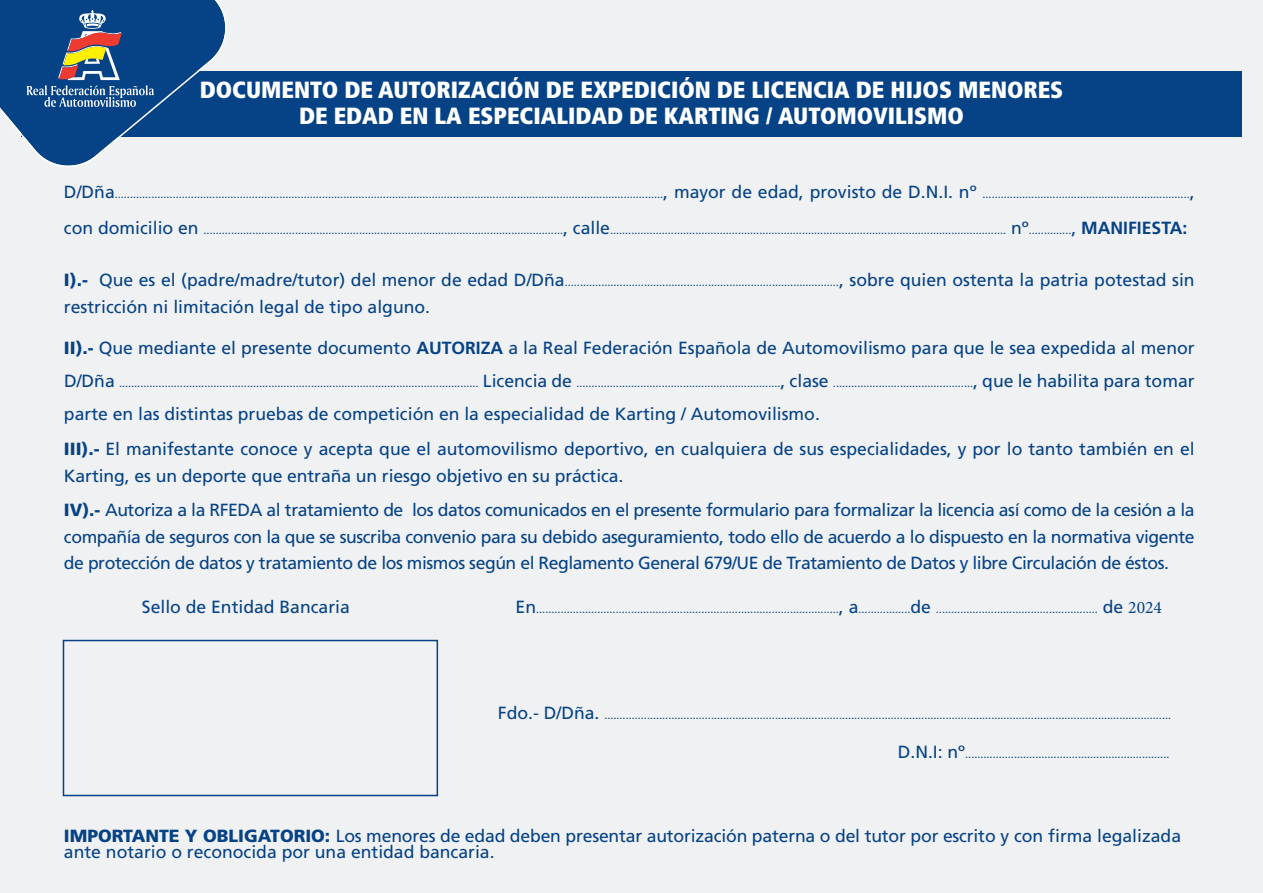
<style>
.page{position:relative;width:1263px;height:893px;background:#f0f1f2}
.page>*{position:absolute;margin:0;border:0;box-sizing:border-box;transform-origin:0 0}
.t1{font:900 condensed 23.4px/26.1px "Frutiger";color:#fff;text-align:center}
.t2{font:17.55px/35px "Frutiger";letter-spacing:-.005em;color:#054286}
.t3{font:17.55px/35px "Frutiger";letter-spacing:-.025em;color:#054286}
.t4{font:10.95px "Frutiger";color:#054286}
.s1{font-size:17.55px}
.s2{font-weight:700;font-size:17.55px}
.s3{font-weight:900;font-size:17.55px}
.s4{font-weight:900}
.s5{font-weight:700}
.s6{font-family:"Minion Pro";font-size:17.55px}
</style>
<div class="page">
<div style="left:21px;top:72px;width:1221px;height:65px;background:#054286"></div>
<div style="left:63px;top:640px;width:375px;height:156px;border:2px solid #054286"></div>
<svg style="left:0;top:0;width:232px;height:167px"></svg>
<h1 class="t1" style="left:200px;top:78px;width:865px">DOCUMENTO DE AUTORIZACIÓN DE EXPEDICIÓN DE LICENCIA DE HIJOS MENORES<br>DE EDAD EN LA ESPECIALIDAD DE KARTING / AUTOMOVILISMO</h1>
<p class="t4" style="left:64px;top:190px;width:1132px"><span class="s1">D/Dña</span>....................................................................................................................................................................................<span class="s1">, mayor de edad, provisto de D.N.I. nº</span> ....................................................................<span class="s1">,</span></p>
<p class="t4" style="left:64px;top:225px;width:1125px"><span class="s1">con domicilio en</span> ......................................................................................................................<span class="s1">, calle</span>.................................................................................................................................. <span class="s1">nº</span>..............<span class="s1">,</span> <span class="s2">MANIFIESTA:</span></p>
<p class="t4" style="left:64px;top:278px;width:1132px"><span class="s3">I).-</span> <span class="s1">Que es el (padre/madre/tutor) del menor de edad D/Dña</span>..........................................................................................<span class="s1">, sobre quien ostenta la patria potestad sin</span></p>
<h2 class="t2" style="left:64px;top:290px;width:368px">restricción ni limitación legal de tipo alguno.</h2>
<h2 class="t2" style="left:64px;top:332px;width:1132px"><span class="s4">II).-</span> Que mediante el presente documento <span class="s5">AUTORIZA</span> a la Real Federación Española de Automovilismo para que le sea expedida al menor</h2>
<p class="t4" style="left:64px;top:379px;width:1132px"><span class="s1">D/Dña</span> ...................................................................................................................... <span class="s1">Licencia de</span> ...................................................................<span class="s1">, clase</span> ..............................................<span class="s1">, que le habilita para tomar</span></p>
<h2 class="t2" style="left:64px;top:398px;width:1132px">parte en las distintas pruebas de competición en la especialidad de Karting / Automovilismo.<br><span class="s4">III).-</span> El manifestante conoce y acepta que el automovilismo deportivo, en cualquiera de sus especialidades, y por lo tanto también en el</h2>
<h2 class="t3" style="left:64px;top:459px;width:1132px">Karting, es un deporte que entraña un riesgo objetivo en su práctica.<br><span class="s4">IV).-</span> Autoriza a la RFEDA al tratamiento de los datos comunicados en el presente formulario para formalizar la licencia así como de la cesión a la</h2>
<p class="t3" style="left:64px;top:525px;width:1132px;line-height:26.4px">compañía de seguros con la que se suscriba convenio para su debido aseguramiento, todo ello de acuerdo a lo dispuesto en la normativa vigente de protección de datos y tratamiento de los mismos según el Reglamento General 679/UE de Tratamiento de Datos y libre Circulación de éstos.</p>
<h2 class="t2" style="left:142px;top:591px;width:209px">Sello de Entidad Bancaria</h2>
<p class="t4" style="left:516px;top:605px;width:648px"><span class="s1">En</span>...................................................................................................<span class="s1">, a</span>.................<span class="s1">de</span> ..................................................... <span class="s1">de</span> <span class="s6">2024</span></p>
<p class="t4" style="left:498px;top:711px;width:675px"><span class="s1">Fdo.- D/Dña.</span> ..........................................................................................................................................................................................</p>
<p class="t4" style="left:898px;top:750px;width:273px"><span class="s1">D.N.I: nº</span>...................................................................</p>
<h2 class="t2" style="left:64px;top:830px;width:1119px;line-height:15.5px"><span class="s4">IMPORTANTE Y OBLIGATORIO:</span> Los menores de edad deben presentar autorización paterna o del tutor por escrito y con firma legalizada ante notario o reconocida por una entidad bancaria.</h2>
</div>
